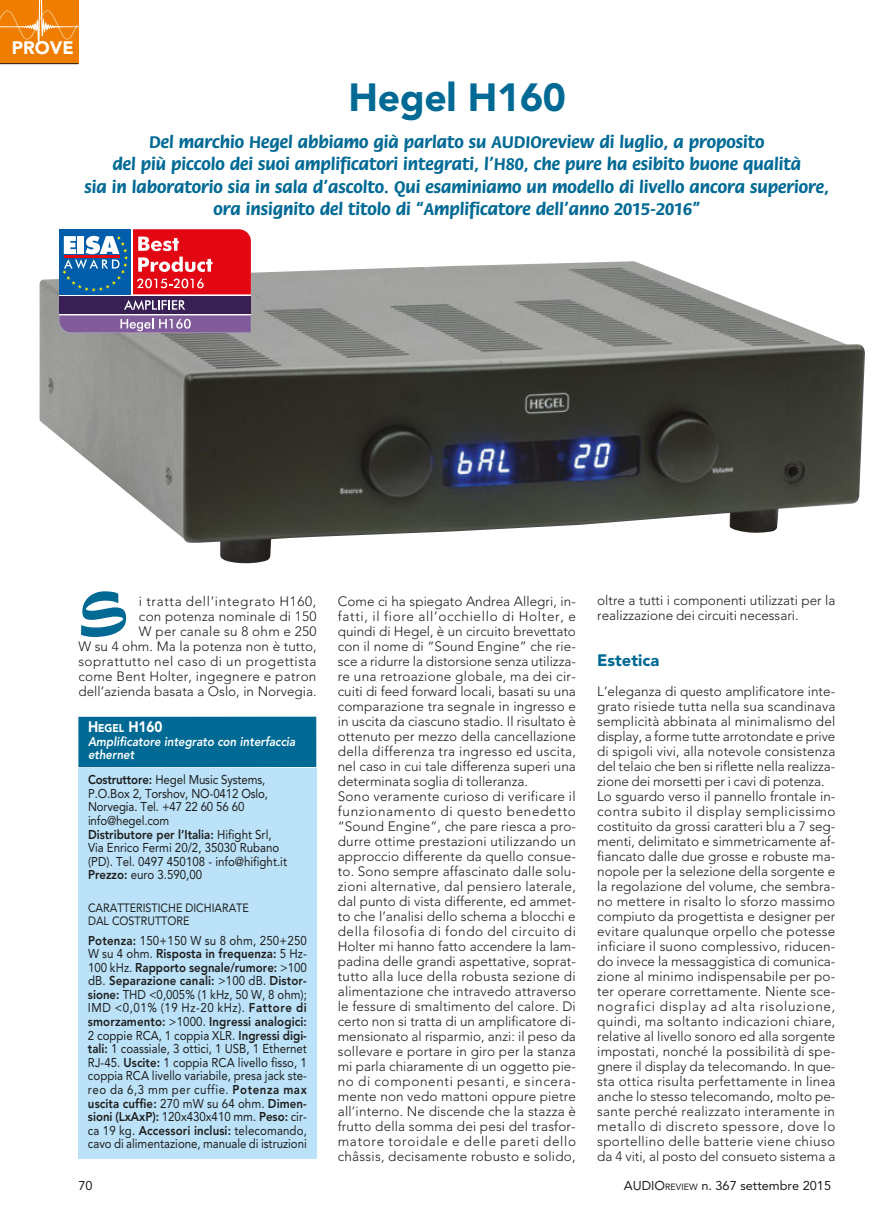
<style>
.page{position:relative;width:895px;height:1213px;background:#fff}
.page>*{position:absolute;margin:0;border:0;box-sizing:border-box;transform-origin:0 0}
.t1{font:700 69px "Graphite Std";color:#006a95}
.t2{font:900 39px "Avenir";letter-spacing:-.005em;color:#006a95}
.t3{font:700 18px/22.5px "Flora Std";color:#006a95;text-align:center}
.t4{font:900 18px "Avenir";color:#fff}
.t5{font:900 16.5px "Avenir";color:#006a95}
.t6{font:900 15px "Avenir";color:#fff;scale:.9 1}
.t7{font:300 13.5px/15px "Avenir";letter-spacing:.01em;color:#1d1d1b}
.t8{font:12.75px/13.6px "Avenir";color:#1d1d1b;scale:.9 1}
.t9{font:italic 800 12.75px/13.6px "Avenir";color:#fff;scale:.9 1}
.t10{font:12.75px "Avenir";color:#1d1d1b}
.t11{font:12px/12.8px "Avenir";color:#1d1d1b;scale:.9 1}
.s1{font-size:11.25px}
.s2{font-weight:800}
.s3{font-size:9px}
</style>
<div class="page">
<div style="left:0;top:0;width:78px;height:64px;background:#ef7d00"></div>
<hr style="left:0;top:63px;width:78px;height:1px;background:#1d1d1b">
<div style="left:78px;top:717px;width:238px;height:50px;background:#006a95"></div>
<div style="left:78px;top:769px;width:239px;height:390px;background:#bce2f9"></div>
<img style="left:39px;top:261px;width:826px;height:302px">
<svg style="left:59px;top:229px;width:191px;height:104px;background:#935072"></svg>
<svg style="left:0;top:0;width:79px;height:41px"></svg>
<h3 class="t4" style="left:12px;top:41px;width:63px">PROVE</h3>
<h2 class="t2" style="left:349px;top:82px;width:219px">Hegel H160</h2>
<p class="t3" style="left:84px;top:132px;width:746px">Del marchio Hegel abbiamo già parlato su AUDIOreview di luglio, a proposito<br>del più piccolo dei suoi amplificatori integrati, l’H80, che pure ha esibito buone qualità<br>sia in laboratorio sia in sala d’ascolto. Qui esaminiamo un modello di livello ancora superiore, ora insignito del titolo di “Amplificatore dell’anno 2015-2016”</p>
<h1 class="t1" style="left:78px;top:587px;width:52px">S</h1>
<p class="t7" style="left:78px;top:594px;width:240px;text-align:right">i tratta dell’integrato H160,<br>con potenza nominale di 150<br>W per canale su 8 ohm e 250<br>W su 4 ohm. Ma la potenza non è tutto, soprattutto nel caso di un progettista come Bent Holter, ingegnere e patron dell’azienda basata a Oslo, in Norvegia.</p>
<p class="t7" style="left:597px;top:594px;width:240px">oltre a tutti i componenti utilizzati per la realizzazione dei circuiti necessari.</p>
<p class="t7" style="left:338px;top:594px;width:240px">Come ci ha spiegato Andrea Allegri, in&shy;fatti, il fiore all’occhiello di Holter, e quindi di Hegel, è un circuito brevettato con il nome di “Sound Engine” che rie&shy;sce a ridurre la distorsione senza utilizza&shy;re una retroazione globale, ma dei cir&shy;cuiti di feed forward locali, basati su una comparazione tra segnale in ingresso e in uscita da ciascuno stadio. Il risultato è ottenuto per mezzo della cancellazione della differenza tra ingresso ed uscita, nel caso in cui tale differenza superi una determinata soglia di tolleranza.<br>Sono veramente curioso di verificare il funzionamento di questo benedetto “Sound Engine”, che pare riesca a pro&shy;durre ottime prestazioni utilizzando un approccio differente da quello consue&shy;to. Sono sempre affascinato dalle solu&shy;zioni alternative, dal pensiero laterale, dal punto di vista differente, ed ammet&shy;to che l’analisi dello schema a blocchi e della filosofia di fondo del circuito di Holter mi hanno fatto accendere la lam&shy;padina delle grandi aspettative, soprat&shy;tutto alla luce della robusta sezione di alimentazione che intravedo attraverso le fessure di smaltimento del calore. Di certo non si tratta di un amplificatore di&shy;mensionato al risparmio, anzi: il peso da sollevare e portare in giro per la stanza mi parla chiaramente di un oggetto pie&shy;no di componenti pesanti, e sincera&shy;mente non vedo mattoni oppure pietre all’interno. Ne discende che la stazza è frutto della somma dei pesi del trasfor&shy;matore toroidale e delle pareti dello châssis, decisamente robusto e solido,</p>
<p class="t5" style="left:597px;top:653px;width:64px">Estetica</p>
<p class="t7" style="left:597px;top:684px;width:240px">L’eleganza di questo amplificatore inte&shy;grato risiede tutta nella sua scandinava semplicità abbinata al minimalismo del display, a forme tutte arrotondate e prive di spigoli vivi, alla notevole consistenza del telaio che ben si riflette nella realizza&shy;zione dei morsetti per i cavi di potenza.<br>Lo sguardo verso il pannello frontale in&shy;contra subito il display semplicissimo costituito da grossi caratteri blu a 7 seg&shy;menti, delimitato e simmetricamente af&shy;fiancato dalle due grosse e robuste ma&shy;nopole per la selezione della sorgente e la regolazione del volume, che sembra&shy;no mettere in risalto lo sforzo massimo compiuto da progettista e designer per evitare qualunque orpello che potesse inficiare il suono complessivo, riducen&shy;do invece la messaggistica di comunica&shy;zione al minimo indispensabile per po&shy;ter operare correttamente. Niente sce&shy;nografici display ad alta risoluzione, quindi, ma soltanto indicazioni chiare, relative al livello sonoro ed alla sorgente impostati, nonché la possibilità di spe&shy;gnere il display da telecomando. In que&shy;sta ottica risulta perfettamente in linea anche lo stesso telecomando, molto pe&shy;sante perché realizzato interamente in metallo di discreto spessore, dove lo sportellino delle batterie viene chiuso da 4 viti, al posto del consueto sistema a</p>
<p class="t6" style="left:88px;top:721px;width:84px">H<span class="s1">EGEL</span> H160</p>
<p class="t9" style="left:88px;top:736px;width:232px">Amplificatore integrato con interfaccia ethernet</p>
<p class="t8" style="left:88px;top:774px;width:223px"><span class="s2">Costruttore:</span> Hegel Music Systems,<br>P.O.Box 2, Torshov, NO-0412 Oslo,<br>Norvegia. Tel. +47 22 60 56 60 info@hegel.com<br><span class="s2">Distributore per l’Italia:</span> Hifight Srl,<br>Via Enrico Fermi 20/2, 35030 Rubano (PD). Tel. 0497 450108 - info@hifight.it<br><span class="s2">Prezzo:</span> euro 3.590,00</p>
<p class="t11" style="left:88px;top:902px;width:180px">CARATTERISTICHE DICHIARATE<br>DAL COSTRUTTORE</p>
<p class="t8" style="left:88px;top:934px;width:245px;text-align:justify"><span class="s2">Potenza:</span> 150+150 W su 8 ohm, 250+250<br>W su 4 ohm. <span class="s2">Risposta in frequenza:</span> 5 Hz-100 kHz. <span class="s2">Rapporto segnale/rumore:</span> &gt;100 dB. <span class="s2">Separazione canali:</span> &gt;100 dB. <span class="s2">Distor&shy;sione:</span> THD &lt;0,005% (1 kHz, 50 W, 8 ohm); IMD &lt;0,01% (19 Hz-20 kHz). <span class="s2">Fattore di smorzamento:</span> &gt;1000. <span class="s2">Ingressi analogici:<br></span>2 coppie RCA, 1 coppia XLR. <span class="s2">Ingressi digi&shy;tali:</span> 1 coassiale, 3 ottici, 1 USB, 1 Ethernet RJ-45. <span class="s2">Uscite:</span> 1 coppia RCA livello fisso, 1 coppia RCA livello variabile, presa jack ste&shy;reo da 6,3 mm per cuffie. <span class="s2">Potenza max uscita cuffie:</span> 270 mW su 64 ohm. <span class="s2">Dimen&shy;sioni (LxAxP):</span> 120x430x410 mm. <span class="s2">Peso:</span> cir&shy;ca 19 kg. <span class="s2">Accessori inclusi:</span> telecomando, cavo di alimentazione, manuale di istruzioni</p>
<p class="t10" style="left:78px;top:1180px;width:16px">70</p>
<p class="t10" style="left:624px;top:1180px;width:209px">AUDIO<span class="s3">REVIEW</span> n. 367 settembre 2015</p>
</div>
